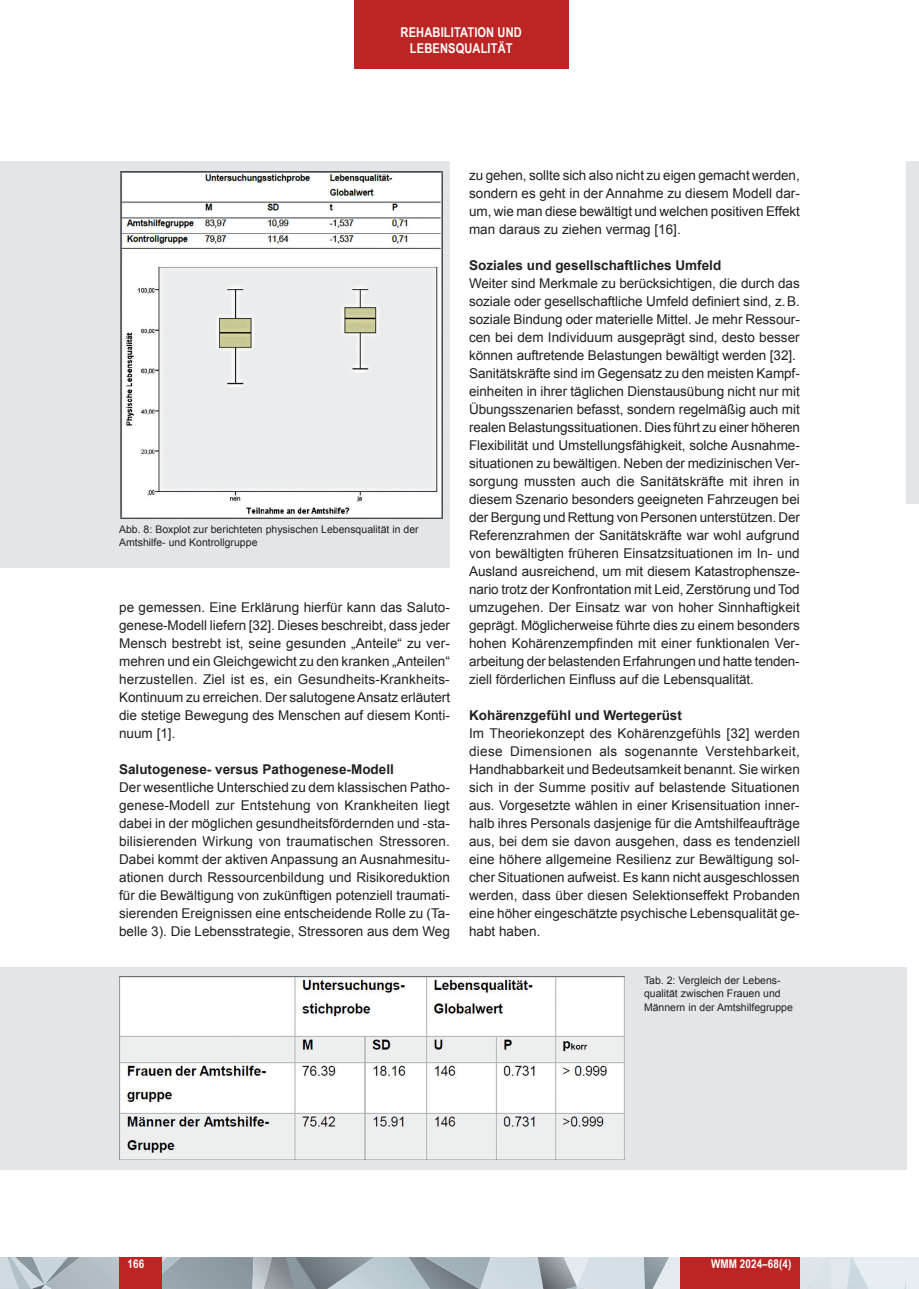
<style>
.page{position:relative;width:919px;height:1289px;background:#fff}
.page>*{position:absolute;margin:0;border:0;box-sizing:border-box;transform-origin:0 0}
.t1{font:13.5px/18px "Arial";letter-spacing:-.005em;color:#231f20;text-align:justify}
.t2{font:700 13.5px "Arial";color:#231f20}
.t3{font:700 13.5px/16.2px "Arial Narrow";letter-spacing:.01em;color:#fff;text-align:center}
.t4{font:700 12px "Arial Narrow";letter-spacing:.01em;color:#fff}
.t5{font:10.5px/13.5px "Arial";color:#231f20}
</style>
<div class="page">
<svg style="left:0;top:1257px;width:906px;height:31px;background:#b2bcc3"></svg>
<div style="left:906px;top:1256px;width:12px;height:32px;background:#e6eef2"></div>
<div style="left:119px;top:1256px;width:43px;height:32px;background:#bc2524"></div>
<div style="left:680px;top:1256px;width:119px;height:32px;background:#bc2524"></div>
<div style="left:354px;top:0;width:214px;height:68px;background:#bc2524"></div>
<div style="left:906px;top:162px;width:12px;height:342px;background:#e3e6e9"></div>
<div style="left:0;top:967px;width:906px;height:202px;background:#e3e6e9"></div>
<div style="left:0;top:162px;width:450px;height:406px;background:#e3e6e9"></div>
<img style="left:121px;top:172px;width:321px;height:347px">
<img style="left:119px;top:976px;width:506px;height:183px">
<p class="t3" style="left:400px;top:23px;width:123px">REHABILITATION UND<br>LEBENSQUALITÄT</p>
<p class="t5" style="left:119px;top:522px;width:301px">Abb. 8: Boxplot zur berichteten physischen Lebensqualität in der<br>Amtshilfe- und Kontrollgruppe</p>
<p class="t1" style="left:119px;top:598px;width:332px">pe gemessen. Eine Erklärung hierfür kann das Saluto&shy;genese-Modell liefern [32]. Dieses beschreibt, dass jeder Mensch bestrebt ist, seine gesunden „Anteile“ zu ver&shy;mehren und ein Gleichgewicht zu den kranken „Anteilen“ herzustellen. Ziel ist es, ein Gesundheits-Krankheits-Kontinuum zu erreichen. Der salutogene Ansatz erläutert die stetige Bewegung des Menschen auf diesem Konti&shy;nuum [1].</p>
<p class="t2" style="left:119px;top:760px;width:276px">Salutogenese- versus Pathogenese-Modell</p>
<p class="t1" style="left:119px;top:778px;width:332px">Der wesentliche Unterschied zu dem klassischen Patho&shy;genese-Modell zur Entstehung von Krankheiten liegt dabei in der möglichen gesundheitsfördernden und -sta&shy;bilisierenden Wirkung von traumatischen Stressoren.<br>Dabei kommt der aktiven Anpassung an Ausnahmesitu&shy;ationen durch Ressourcenbildung und Risikoreduktion für die Bewältigung von zukünftigen potenziell traumati&shy;sierenden Ereignissen eine entscheidende Rolle zu (Ta&shy;belle 3). Die Lebensstrategie, Stressoren aus dem Weg</p>
<p class="t1" style="left:469px;top:166px;width:332px">zu gehen, sollte sich also nicht zu eigen gemacht werden, sondern es geht in der Annahme zu diesem Modell dar&shy;um, wie man diese bewältigt und welchen positiven Effekt man daraus zu ziehen vermag [16].</p>
<p class="t2" style="left:469px;top:256px;width:254px">Soziales und gesellschaftliches Umfeld</p>
<p class="t1" style="left:469px;top:274px;width:332px;text-align:left">Weiter sind Merkmale zu berücksichtigen, die durch das soziale oder gesellschaftliche Umfeld definiert sind, z. B. soziale Bindung oder materielle Mittel. Je mehr Ressour&shy;cen bei dem Individuum ausgeprägt sind, desto besser können auftretende Belastungen bewältigt werden [32].<br>Sanitätskräfte sind im Gegensatz zu den meisten Kampf&shy;einheiten in ihrer täglichen Dienstausübung nicht nur mit Übungsszenarien befasst, sondern regelmäßig auch mit realen Belastungssituationen. Dies führt zu einer höheren Flexibilität und Umstellungsfähigkeit, solche Ausnahme&shy;situationen zu bewältigen. Neben der medizinischen Ver&shy;sorgung mussten auch die Sanitätskräfte mit ihren in diesem Szenario besonders geeigneten Fahrzeugen bei der Bergung und Rettung von Personen unterstützen. Der Referenzrahmen der Sanitätskräfte war wohl aufgrund von bewältigten früheren Einsatzsituationen im In- und Ausland ausreichend, um mit diesem Katastrophensze&shy;nario trotz der Konfrontation mit Leid, Zerstörung und Tod umzugehen. Der Einsatz war von hoher Sinnhaftigkeit geprägt. Möglicherweise führte dies zu einem besonders hohen Kohärenzempfinden mit einer funktionalen Ver&shy;arbeitung der belastenden Erfahrungen und hatte tenden&shy;ziell förderlichen Einfluss auf die Lebensqualität.</p>
<p class="t2" style="left:469px;top:706px;width:214px">Kohärenzgefühl und Wertegerüst</p>
<p class="t1" style="left:469px;top:724px;width:332px">Im Theoriekonzept des Kohärenzgefühls [32] werden diese Dimensionen als sogenannte Verstehbarkeit, Handhabbarkeit und Bedeutsamkeit benannt. Sie wirken sich in der Summe positiv auf belastende Situationen aus. Vorgesetzte wählen in einer Krisensituation inner&shy;halb ihres Personals dasjenige für die Amtshilfeaufträge aus, bei dem sie davon ausgehen, dass es tendenziell eine höhere allgemeine Resilienz zur Bewältigung sol&shy;cher Situationen aufweist. Es kann nicht ausgeschlossen werden, dass über diesen Selektionseffekt Probanden eine höher eingeschätzte psychische Lebensqualität ge&shy;habt haben.</p>
<p class="t5" style="left:644px;top:973px;width:150px">Tab. 2: Vergleich der Lebens&shy;qualität zwischen Frauen und<br>Männern in der Amtshilfegruppe</p>
<p class="t4" style="left:128px;top:1255px;width:18px">166</p>
<p class="t4" style="left:711px;top:1255px;width:82px">WMM 2024–68(4)</p>
</div>
